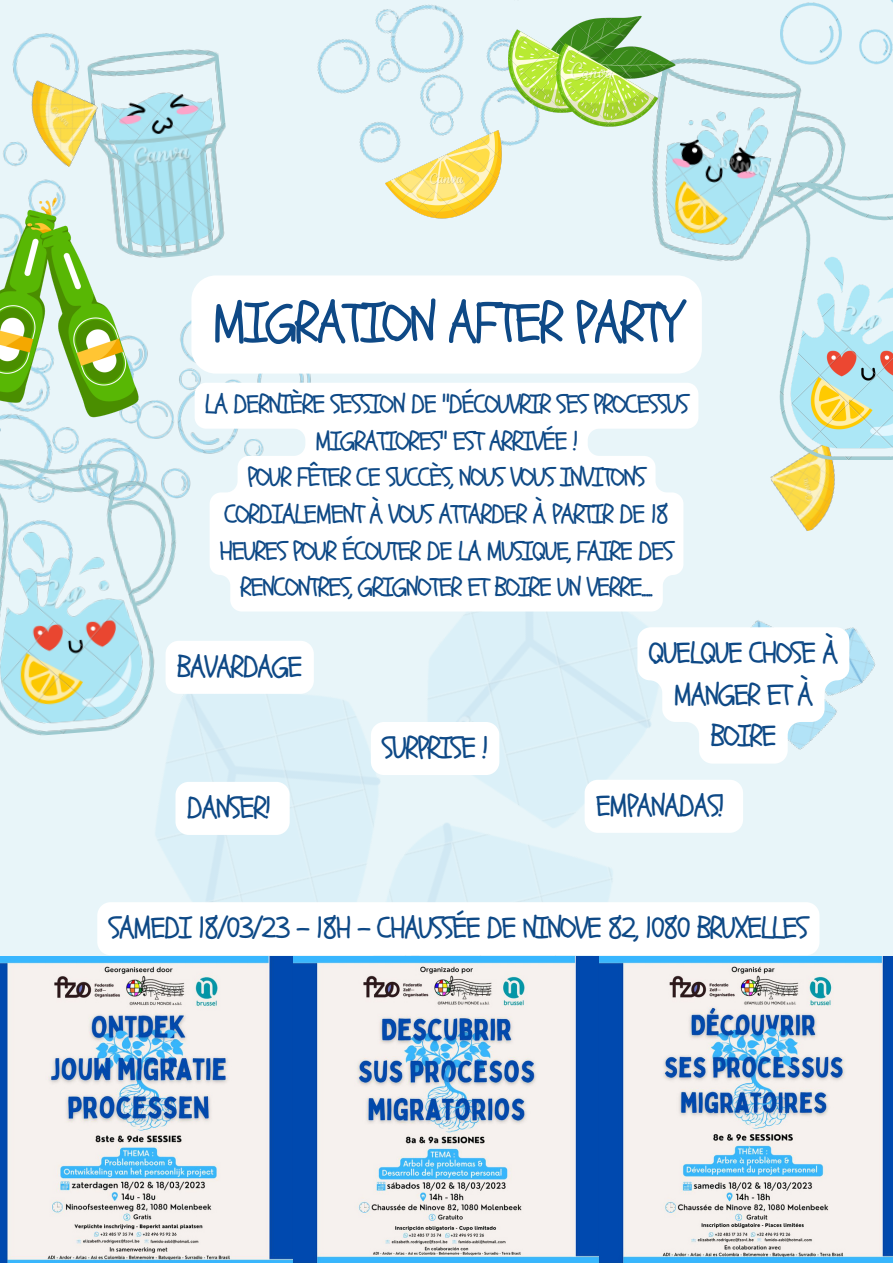
<style>
.page{position:relative;width:893px;height:1263px;background:#e8f5f9}
.page>*{position:absolute;margin:0;border:0;box-sizing:border-box;transform-origin:0 0}
.t1{font:55.5px "Schoolbell";letter-spacing:-.06em;color:#0e4986}
.t2{font:30px/41.6px "Schoolbell";letter-spacing:-.06em;color:#0e4986;text-align:center}
.t3{font:26.25px/36.6px "Schoolbell";letter-spacing:-.06em;color:#0e4986;text-align:center}
</style>
<div class="page">
<img style="left:156px;top:611px;width:496px;height:345px">
<img style="left:0;top:418px;width:79px;height:25px">
<img style="left:752px;top:620px;width:123px;height:69px">
<img style="left:652px;top:58px;width:194px;height:203px">
<img style="left:3px;top:33px;width:76px;height:163px">
<img style="left:317px;top:4px;width:219px;height:159px">
<img style="left:91px;top:49px;width:135px;height:209px">
<img style="left:508px;top:16px;width:167px;height:114px">
<img style="left:94px;top:320px;width:217px;height:166px">
<img style="left:385px;top:131px;width:122px;height:88px">
<img style="left:0;top:443px;width:190px;height:296px">
<div style="left:191px;top:275px;width:511px;height:99px;background:#fff"></div>
<img style="left:780px;top:0;width:113px;height:105px">
<img style="left:770px;top:460px;width:65px;height:71px">
<img style="left:6px;top:64px;width:107px;height:107px">
<img style="left:0;top:956px;width:893px;height:307px">
<img style="left:0;top:196px;width:138px;height:222px">
<svg style="left:195px;top:383px;width:503px;height:228px;background:#fbfdfe"></svg>
<div style="left:97px;top:902px;width:722px;height:53px;background:#fff"></div>
<div style="left:165px;top:641px;width:149px;height:53px;background:#fff"></div>
<svg style="left:637px;top:627px;width:212px;height:137px"></svg>
<div style="left:371px;top:722px;width:128px;height:53px;background:#fff"></div>
<div style="left:584px;top:780px;width:159px;height:53px;background:#fff"></div>
<div style="left:175px;top:782px;width:115px;height:53px;background:#fff"></div>
<img style="left:775px;top:178px;width:118px;height:282px">
<h1 class="t1" style="left:212px;top:286px;width:471px">MIGRATION AFTER PARTY</h1>
<p class="t3" style="left:204px;top:387px;width:486px">LA DERNIÈRE SESSION DE "DÉCOUVRIR SES PROCESSUS MIGRATIORES" EST ARRIVÉE !<br>POUR FÊTER CE SUCCÈS, NOUS VOUS INVITONS CORDIALEMENT À VOUS ATTARDER À PARTIR DE 18<br>HEURES POUR ÉCOUTER DE LA MUSIQUE, FAIRE DES RENCONTRES, GRIGNOTER ET BOIRE UN VERRE .</p>
<p class="t2" style="left:177px;top:646px;width:127px">BAVARDAGE</p>
<p class="t2" style="left:382px;top:728px;width:108px">SURPRISE !</p>
<p class="t2" style="left:648px;top:633px;width:191px">QUELQUE CHOSE À<br>MANGER ET À<br>BOIRE</p>
<p class="t2" style="left:187px;top:787px;width:86px">DANSER!</p>
<p class="t2" style="left:596px;top:785px;width:130px">EMPANADAS!</p>
<p class="t2" style="left:108px;top:908px;width:701px">SAMEDI 18/03/23 - 18H - CHAUSSÉE DE NINOVE 82, 1080 BRUXELLES</p>
</div>
